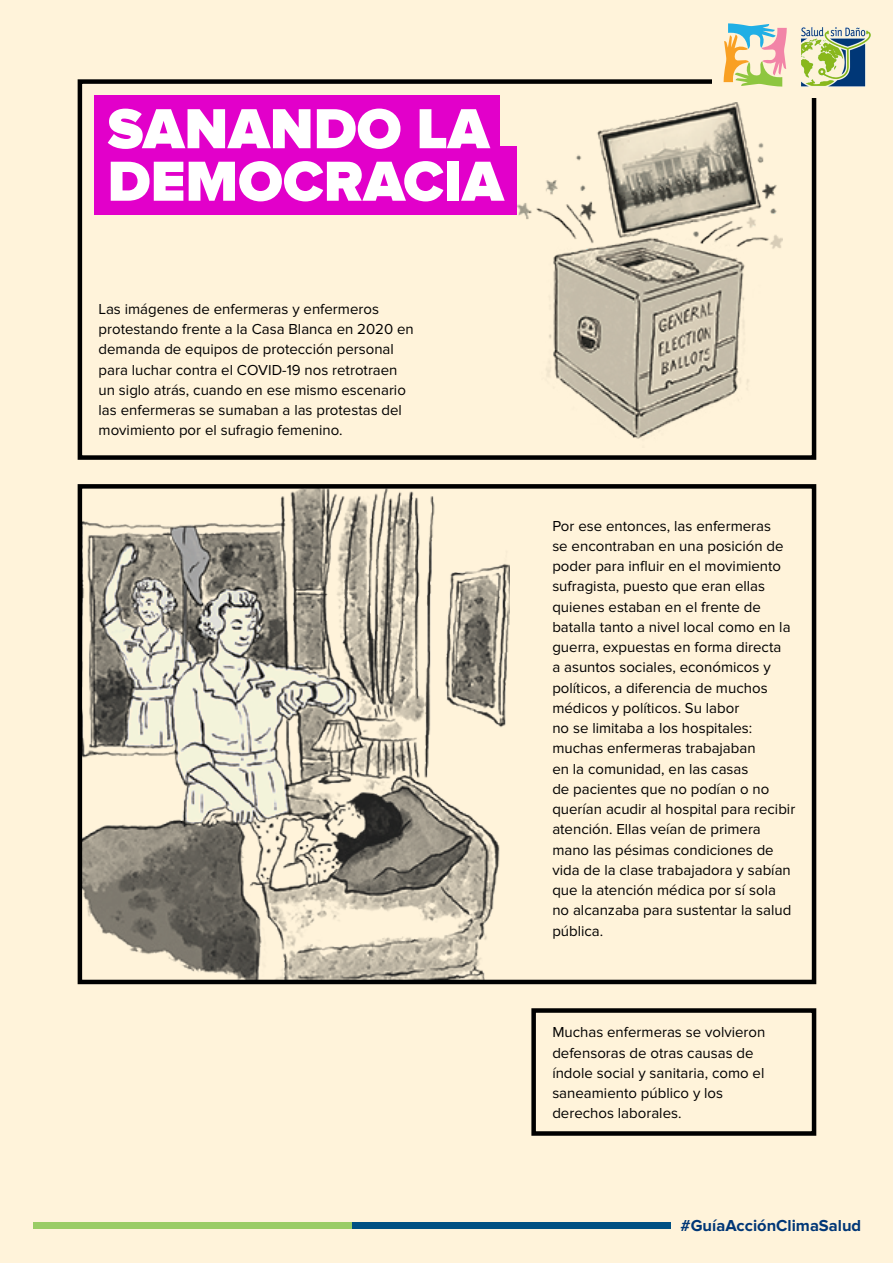
<style>
.page{position:relative;width:893px;height:1263px;background:#fff3da}
.page>*{position:absolute;margin:0;border:0;box-sizing:border-box;transform-origin:0 0}
.Story_-_Heading{font:900 58.5px/52.5px "Proxima Nova";color:#fff}
.Box_-_Body_Text__16p{font:700 16.5px "Proxima Nova";color:#003777}
.Story_-_Body_Text{font:15px/20.2px "Proxima Nova";color:#000}
</style>
<div class="page">
<img style="left:83px;top:489px;width:426px;height:490px">
<div style="left:94px;top:95px;width:406px;height:69px;background:#e200ca"></div>
<div style="left:94px;top:146px;width:423px;height:69px;background:#e200ca"></div>
<div style="left:78px;top:79px;width:738px;height:381px;border:4px solid #000"></div>
<div style="left:78px;top:484px;width:738px;height:500px;border:4px solid #000"></div>
<div style="left:531px;top:1008px;width:285px;height:128px;border:4px solid #000"></div>
<img style="left:517px;top:103px;width:265px;height:336px">
<div style="left:713px;top:72px;width:131px;height:26px;background:#fff3da"></div>
<svg style="left:724px;top:23px;width:63px;height:64px"></svg>
<img style="left:802px;top:27px;width:69px;height:60px">
<div style="left:352px;top:1222px;width:318px;height:6px;background:#005083"></div>
<div style="left:33px;top:1222px;width:319px;height:6px;background:#9acc65"></div>
<p class="Story_-_Heading" style="left:108px;top:104px;width:398px">SANANDO LA<br>DEMOCRACIA</p>
<p class="Story_-_Body_Text" style="left:99px;top:299px;width:317px">Las imágenes de enfermeras y enfermeros protestando frente a la Casa Blanca en 2020 en demanda de equipos de protección personal para luchar contra el COVID-19 nos retrotraen un siglo atrás, cuando en ese mismo escenario las enfermeras se sumaban a las protestas del movimiento por el sufragio femenino.</p>
<p class="Story_-_Body_Text" style="left:552px;top:516px;width:244px">Por ese entonces, las enfermeras<br>se encontraban en una posición de poder para influir en el movimiento sufragista, puesto que eran ellas quienes estaban en el frente de batalla tanto a nivel local como en la guerra, expuestas en forma directa<br>a asuntos sociales, económicos y políticos, a diferencia de muchos médicos y políticos. Su labor<br>no se limitaba a los hospitales: muchas enfermeras trabajaban<br>en la comunidad, en las casas<br>de pacientes que no podían o no querían acudir al hospital para recibir atención. Ellas veían de primera mano las pésimas condiciones de vida de la clase trabajadora y sabían que la atención médica por sí sola no alcanzaba para sustentar la salud pública.</p>
<p class="Story_-_Body_Text" style="left:552px;top:1022px;width:215px">Muchas enfermeras se volvieron defensoras de otras causas de índole social y sanitaria, como el saneamiento público y los derechos laborales.</p>
<p class="Box_-_Body_Text__16p" style="left:681px;top:1216px;width:182px">#GuíaAcciónClimaSalud</p>
</div>
